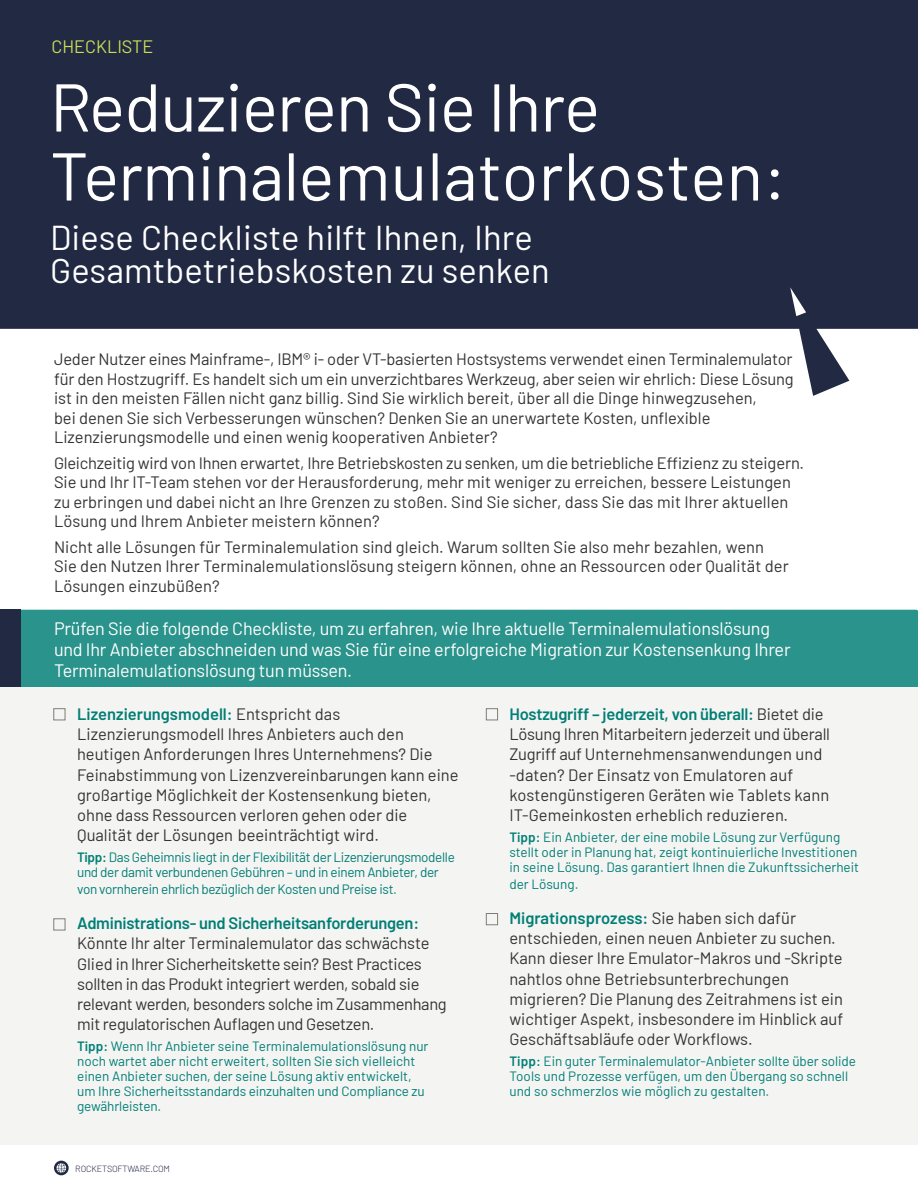
<style>
.page{position:relative;width:918px;height:1188px;background:#fff}
.page>*{position:absolute;margin:0;border:0;box-sizing:border-box;transform-origin:0 0}
.t1{font:67.5px/69px "Barlow";letter-spacing:-.01em;color:#fff}
.t2{font:34.5px/33px "Barlow";letter-spacing:.005em;color:#fff}
.t3{font:18px/21px "Barlow";letter-spacing:-.01em;color:#fff}
.t4{font:18px "Barlow";color:#c9dc58}
.t5{font:16.5px/20.2px "Barlow";color:#333}
.t6{font:16.5px/20.2px "Barlow";letter-spacing:-.02em;color:#333}
.t7{font:600 16.5px "Barlow";letter-spacing:-.015em;color:#017f75}
.t8{font:13.5px/15px "Barlow";color:#017f75}
.t9{font:13.5px/15px "Barlow";letter-spacing:-.025em;color:#017f75}
.t10{font:300 9px "Barlow";letter-spacing:-.015em;color:#222943}
.s1{font-weight:600;color:#017f75}
.s2{font-weight:600}
</style>
<div class="page">
<div style="left:0;top:687px;width:918px;height:458px;background:#f4f4f3"></div>
<svg style="left:0;top:0;width:918px;height:396px;fill:#222943"></svg>
<svg style="left:790px;top:287px;width:16px;height:29px"></svg>
<svg style="left:54px;top:1161px;width:15px;height:14px"></svg>
<div style="left:20px;top:610px;width:898px;height:77px;background:#2a938b"></div>
<div style="left:0;top:610px;width:20px;height:77px;background:#222943"></div>
<div style="left:53px;top:708px;width:12px;height:12px;border:1px solid #7e7f73"></div>
<div style="left:486px;top:708px;width:12px;height:12px;border:1px solid #7e7f73"></div>
<div style="left:53px;top:918px;width:12px;height:12px;border:1px solid #7e7f73"></div>
<div style="left:486px;top:913px;width:12px;height:12px;border:1px solid #7e7f73"></div>
<p class="t4" style="left:52px;top:34px;width:103px">CHECKLISTE</p>
<h1 class="t1" style="left:50px;top:68px;width:738px">Reduzieren Sie Ihre<br>Terminalemulatorkosten:</h1>
<h2 class="t2" style="left:50px;top:218px;width:501px">Diese Checkliste hilft Ihnen, Ihre<br>Gesamtbetriebskosten zu senken</h2>
<p class="t5" style="left:54px;top:348px;width:741px;line-height:19.5px">Jeder Nutzer eines Mainframe-, IBM® i- oder VT-basierten Hostsystems verwendet einen Terminalemulator für den Hostzugriff. Es handelt sich um ein unverzichtbares Werkzeug, aber seien wir ehrlich: Diese Lösung ist in den meisten Fällen nicht ganz billig. Sind Sie wirklich bereit, über all die Dinge hinwegzusehen,<br>bei denen Sie sich Verbesserungen wünschen? Denken Sie an unerwartete Kosten, unflexible Lizenzierungsmodelle und einen wenig kooperativen Anbieter?</p>
<p class="t5" style="left:54px;top:452px;width:752px;line-height:19.5px">Gleichzeitig wird von Ihnen erwartet, Ihre Betriebskosten zu senken, um die betriebliche Effizienz zu steigern.<br>Sie und Ihr IT-Team stehen vor der Herausforderung, mehr mit weniger zu erreichen, bessere Leistungen zu erbringen und dabei nicht an Ihre Grenzen zu stoßen. Sind Sie sicher, dass Sie das mit Ihrer aktuellen Lösung und Ihrem Anbieter meistern können?</p>
<p class="t5" style="left:54px;top:536px;width:736px;line-height:19.5px">Nicht alle Lösungen für Terminalemulation sind gleich. Warum sollten Sie also mehr bezahlen, wenn<br>Sie den Nutzen Ihrer Terminalemulationslösung steigern können, ohne an Ressourcen oder Qualität der<br>Lösungen einzubüßen?</p>
<p class="t3" style="left:54px;top:617px;width:738px">Prüfen Sie die folgende Checkliste, um zu erfahren, wie Ihre aktuelle Terminalemulationslösung und Ihr Anbieter abschneiden und was Sie für eine erfolgreiche Migration zur Kostensenkung Ihrer<br>Terminalemulationslösung tun müssen.</p>
<p class="t5" style="left:509px;top:702px;width:322px"><span class="s1">Hostzugriff – jederzeit, von überall:</span> Bietet die Lösung Ihren Mitarbeitern jederzeit und überall Zugriff auf Unternehmensanwendungen und -daten? Der Einsatz von Emulatoren auf kostengünstigeren Geräten wie Tablets kann IT-Gemeinkosten erheblich reduzieren.</p>
<p class="t8" style="left:509px;top:829px;width:351px"><span class="s2">Tipp:</span> Ein Anbieter, der eine mobile Lösung zur Verfügung stellt oder in Planung hat, zeigt kontinuierliche Investitionen in seine Lösung. Das garantiert Ihnen die Zukunftssicherheit</p>
<p class="t8" style="left:509px;top:875px;width:71px">der Lösung.</p>
<p class="t5" style="left:509px;top:906px;width:335px"><span class="s1">Migrationsprozess:</span> Sie haben sich dafür entschieden, einen neuen Anbieter zu suchen.<br>Kann dieser Ihre Emulator-Makros und -Skripte nahtlos ohne Betriebsunterbrechungen migrieren? Die Planung des Zeitrahmens ist ein wichtiger Aspekt, insbesondere im Hinblick auf Geschäftsabläufe oder Workflows.</p>
<p class="t8" style="left:509px;top:1053px;width:348px"><span class="s2">Tipp:</span> Ein guter Terminalemulator-Anbieter sollte über solide<br>Tools und Prozesse verfügen, um den Übergang so schnell und so schmerzlos wie möglich zu gestalten.</p>
<p class="t5" style="left:77px;top:702px;width:383px"><span class="s1">Lizenzierungsmodell:</span> Entspricht das Lizenzierungsmodell Ihres Anbieters auch den heutigen Anforderungen Ihres Unternehmens? Die Feinabstimmung von Lizenzvereinbarungen kann eine großartige Möglichkeit der Kostensenkung bieten, ohne dass Ressourcen verloren gehen oder die Qualität der Lösungen beeinträchtigt wird.</p>
<p class="t9" style="left:77px;top:849px;width:379px"><span class="s2">Tipp:</span> Das Geheimnis liegt in der Flexibilität der Lizenzierungsmodelle und der damit verbundenen Gebühren – und in einem Anbieter, der</p>
<p class="t9" style="left:77px;top:880px;width:321px">von vornherein ehrlich bezüglich der Kosten und Preise ist.</p>
<p class="t7" style="left:77px;top:911px;width:344px">Administrations- und Sicherheitsanforderungen:</p>
<p class="t6" style="left:77px;top:932px;width:371px">Könnte Ihr alter Terminalemulator das schwächste Glied in Ihrer Sicherheitskette sein? Best Practices sollten in das Produkt integriert werden, sobald sie relevant werden, besonders solche im Zusammenhang mit regulatorischen Auflagen und Gesetzen.</p>
<p class="t8" style="left:77px;top:1038px;width:353px"><span class="s2">Tipp:</span> Wenn Ihr Anbieter seine Terminalemulationslösung nur noch wartet aber nicht erweitert, sollten Sie sich vielleicht einen Anbieter suchen, der seine Lösung aktiv entwickelt, um Ihre Sicherheitsstandards einzuhalten und Compliance zu gewährleisten.</p>
<p class="t10" style="left:75px;top:1163px;width:96px">ROCKETSOFTWARE.COM</p>
</div>
